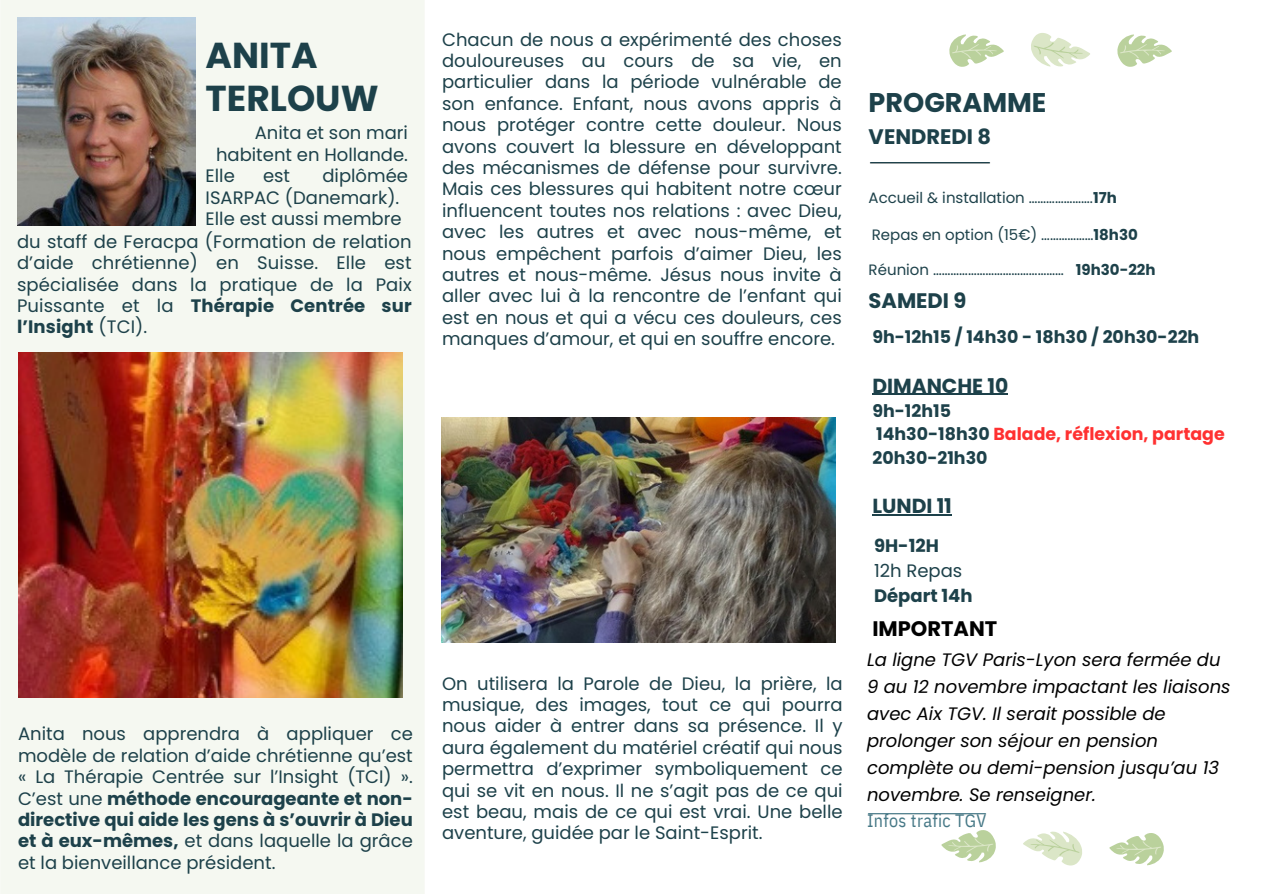
<style>
.page{position:relative;width:1263px;height:894px;background:#fff}
.page>*{position:absolute;margin:0;border:0;box-sizing:border-box;transform-origin:0 0}
.t1{font:700 36px/42.8px "Poppins";color:#1d414a}
.t2{font:700 27px "Poppins";color:#1d414a}
.t3{font:700 21px "Poppins";color:#1d414a}
.t4{font:700 21px "Poppins";color:#000}
.t5{font:700 20.25px "Poppins";color:#1d414a}
.t6{font:18px/21.3px "Poppins";color:#1d414a;text-align:justify}
.t7{font:italic 18px/26.8px "Poppins";color:#000}
.t8{font:700 18px/24.8px "Poppins";color:#1d414a}
.t9{font:700 17.4px/23.2px "Poppins";color:#1d414a}
.t10{font:15px "Poppins";color:#1d414a}
.s1{font-weight:700}
.s2{color:#ff3131}
.s3{font-weight:400}
.s4{font-family:"IBM Plex Sans Cond";font-style:normal;color:#467886}
</style>
<div class="page">
<div style="left:0;top:0;width:424px;height:893px;background:#f5f8f1"></div>
<img style="left:17px;top:17px;width:179px;height:209px">
<img style="left:869px;top:162px;width:122px;height:2px">
<img style="left:441px;top:417px;width:394px;height:225px">
<img style="left:19px;top:353px;width:383px;height:344px">
<img style="left:867px;top:813px;width:120px;height:1px">
<svg style="left:941px;top:830px;width:55px;height:32px"></svg>
<svg style="left:949px;top:34px;width:55px;height:33px"></svg>
<svg style="left:1023px;top:831px;width:59px;height:34px"></svg>
<svg style="left:1031px;top:33px;width:59px;height:34px"></svg>
<svg style="left:1109px;top:833px;width:55px;height:32px"></svg>
<svg style="left:1117px;top:34px;width:55px;height:33px"></svg>
<hr style="left:872px;top:393px;width:136px;height:1px;background:#1d414a">
<hr style="left:872px;top:514px;width:80px;height:1px;background:#1d414a">
<h3 class="t1" style="left:206px;top:34px;width:174px">ANITA<br>TERLOUW</h3>
<h5 class="t6" style="left:216px;top:122px;width:193px;text-align:right">Anita et son mari habitent en Hollande.</h5>
<p class="t6" style="left:206px;top:165px;width:31px">Elle</p>
<h5 class="t6" style="left:263px;top:165px;width:29px">est</h5>
<h5 class="t6" style="left:322px;top:165px;width:87px">diplômée</h5>
<h5 class="t6" style="left:206px;top:187px;width:197px">ISARPAC (Danemark).<br>Elle est aussi membre</h5>
<p class="t6" style="left:17px;top:231px;width:396px">du staff de Feracpa (Formation de relation d’aide chrétienne) en Suisse. Elle est spécialisée dans la pratique de la Paix Puissante et la <span class="s1">Thérapie Centrée sur l’Insight</span> (TCI).</p>
<h5 class="t6" style="left:18px;top:723px;width:396px">Anita nous apprendra à appliquer ce modèle de relation d’aide chrétienne qu’est « La Thérapie Centrée sur l’Insight (TCI) ».<br>C’est une <span class="s1">méthode encourageante et non&shy;directive qui aide les gens à s’ouvrir à Dieu et à eux-mêmes,</span> et dans laquelle la grâce et la bienveillance président.</h5>
<h2 class="t6" style="left:442px;top:29px;width:401px">Chacun de nous a expérimenté des choses douloureuses au cours de sa vie, en particulier dans la période vulnérable de son enfance. Enfant, nous avons appris à nous protéger contre cette douleur. Nous avons couvert la blessure en développant des mécanismes de défense pour survivre.<br>Mais ces blessures qui habitent notre cœur influencent toutes nos relations : avec Dieu, avec les autres et avec nous-même, et nous empêchent parfois d’aimer Dieu, les autres et nous-même. Jésus nous invite à aller avec lui à la rencontre de l’enfant qui est en nous et qui a vécu ces douleurs, ces manques d’amour, et qui en souffre encore.</h2>
<h5 class="t6" style="left:442px;top:672px;width:402px">On utilisera la Parole de Dieu, la prière, la musique, des images, tout ce qui pourra nous aider à entrer dans sa présence. Il y aura également du matériel créatif qui nous permettra d’exprimer symboliquement ce qui se vit en nous. Il ne s’agit pas de ce qui est beau, mais de ce qui est vrai. Une belle aventure, guidée par le Saint-Esprit.</h5>
<h5 class="t2" style="left:869px;top:84px;width:179px">PROGRAMME</h5>
<h5 class="t3" style="left:869px;top:122px;width:124px">VENDREDI 8</h5>
<p class="t10" style="left:869px;top:187px;width:250px">Accueil &amp; installation ………………….<span class="s1">17h</span></p>
<h4 class="t10" style="left:872px;top:224px;width:268px">Repas en option (15€) ………………<span class="s1">18h30</span></h4>
<h4 class="t10" style="left:869px;top:259px;width:288px">Réunion ……………………………………… <span class="s1">19h30-22h</span></h4>
<h3 class="t3" style="left:869px;top:286px;width:99px">SAMEDI 9</h3>
<p class="t9" style="left:872px;top:325px;width:328px">9h-12h15 / 14h30 - 18h30 / 20h30-22h</p>
<p class="t5" style="left:872px;top:371px;width:137px">DIMANCHE 10</p>
<p class="t9" style="left:872px;top:399px;width:354px">9h-12h15<br>14h30-18h30 <span class="s2">Balade, réflexion, partage<br></span>20h30-21h30</p>
<p class="t5" style="left:872px;top:492px;width:81px">LUNDI 11</p>
<p class="t8" style="left:874px;top:533px;width:100px">9H-12H<br><span class="s3">12h Repas<br></span>Départ 14h</p>
<p class="t4" style="left:872px;top:613px;width:126px">IMPORTANT</p>
<h5 class="t7" style="left:867px;top:645px;width:365px">La ligne TGV Paris-Lyon sera fermée du<br>9 au 12 novembre impactant les liaisons avec Aix TGV. Il serait possible de prolonger son séjour en pension complète ou demi-pension jusqu’au 13 novembre. Se renseigner.<br><span class="s4">Infos trafic TGV</span></h5>
</div>
